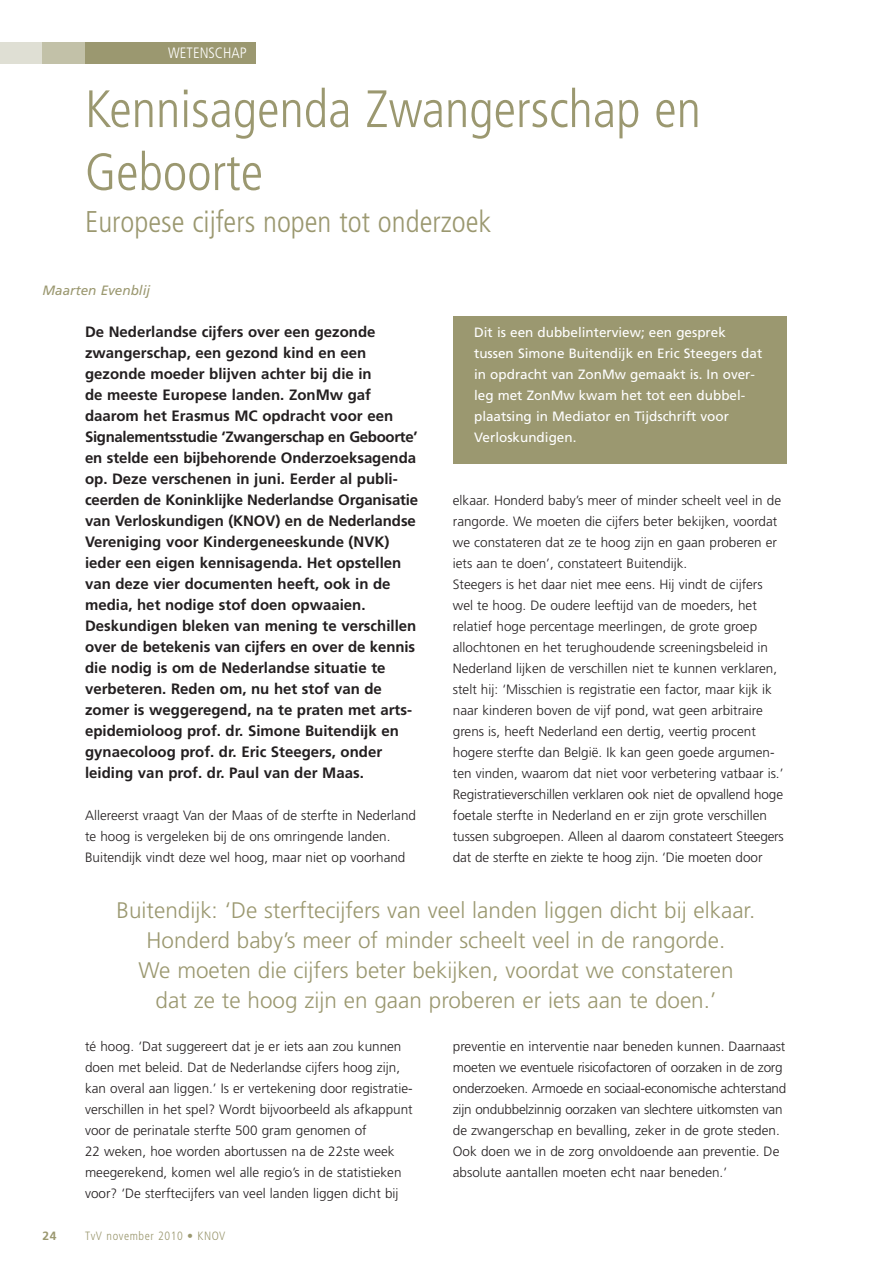
<style>
.page{position:relative;width:893px;height:1263px;background:#fff}
.page>*{position:absolute;margin:0;border:0;box-sizing:border-box;transform-origin:0 0}
.t1{font:300 condensed 52.5px/63px "Frutiger";color:#9b9870}
.t2{font:300 condensed 30px "Frutiger";color:#9b9870}
.t3{font:300 22.5px/30px "Frutiger";color:#9b9870;text-align:center}
.t4{font:700 15px/21px "Frutiger";color:#231f20}
.t5{font:300 condensed 15px "Frutiger";color:#fff}
.t6{font:300 13.5px/21px "Frutiger";color:#231f20}
.t7{font:13.5px/21px "Frutiger";color:#fff}
.t8{font:italic 13.5px "Frutiger";color:#9b9870}
.t9{font:300 condensed 12px "Frutiger";letter-spacing:.05em;color:#9b9870}
.t10{font:700 12px "Frutiger";color:#9b9870}
</style>
<div class="page">
<div style="left:0;top:43px;width:255px;height:21px;background:#9b9870"></div>
<div style="left:0;top:43px;width:43px;height:21px;background:#dfdfd4"></div>
<div style="left:43px;top:43px;width:42px;height:21px;background:#c2c1a8"></div>
<div style="left:453px;top:316px;width:334px;height:147px;background:#9b9870"></div>
<p class="t5" style="left:168px;top:47px;width:80px">WETENSCHAP</p>
<h1 class="t1" style="left:85px;top:82px;width:617px">Kennisagenda Zwangerschap en<br>Geboorte</h1>
<h2 class="t2" style="left:85px;top:210px;width:408px">Europese cijfers nopen tot onderzoek</h2>
<p class="t8" style="left:43px;top:285px;width:109px">Maarten Evenblij</p>
<p class="t4" style="left:85px;top:322px;width:335px">De Nederlandse cijfers over een gezonde zwangerschap, een gezond kind en een gezonde moeder blijven achter bij die in<br>de meeste Europese landen. ZonMw gaf daarom het Erasmus MC opdracht voor een Signalements studie ‘Zwangerschap en Geboorte’ en stelde een bijbehorende Onderzoeksagenda op. Deze verschenen in juni. Eerder al publi&shy;ceerden de Koninklijke Nederlandse Organisatie van Verloskundigen (KNOV) en de Nederlandse Vereniging voor Kindergeneeskunde (NVK) ieder een eigen kennisagenda. Het opstellen van deze vier documenten heeft, ook in de media, het nodige stof doen opwaaien.<br>Deskundigen bleken van mening te verschillen over de betekenis van cijfers en over de kennis die nodig is om de Nederlandse situatie te verbeteren. Reden om, nu het stof van de zomer is weggeregend, na te praten met arts&shy;epidemioloog prof. dr. Simone Buitendijk en gynaecoloog prof. dr. Eric Steegers, onder leiding van prof. dr. Paul van der Maas.</p>
<p class="t6" style="left:85px;top:806px;width:332px">Allereerst vraagt Van der Maas of de sterfte in Nederland te hoog is vergeleken bij de ons omringende landen.<br>Buitendijk vindt deze wel hoog, maar niet op voorhand</p>
<p class="t7" style="left:474px;top:323px;width:290px">Dit is een dubbelinterview; een gesprek tussen Simone Buitendijk en Eric Steegers dat in opdracht van ZonMw gemaakt is. In over&shy;leg met ZonMw kwam het tot een dubbel&shy;plaatsing in Mediator en Tijdschrift voor Verloskundigen.</p>
<p class="t6" style="left:453px;top:491px;width:332px">elkaar. Honderd baby’s meer of minder scheelt veel in de rangorde. We moeten die cijfers beter bekijken, voordat we constateren dat ze te hoog zijn en gaan proberen er iets aan te doen’, constateert Buitendijk.<br>Steegers is het daar niet mee eens. Hij vindt de cijfers wel te hoog. De oudere leeftijd van de moeders, het relatief hoge percentage meerlingen, de grote groep allochtonen en het terughoudende screeningsbeleid in Nederland lijken de verschillen niet te kunnen verklaren, stelt hij: ‘Misschien is registratie een factor, maar kijk ik naar kinderen boven de vijf pond, wat geen arbitraire grens is, heeft Nederland een dertig, veertig procent hogere sterfte dan België. Ik kan geen goede argumen&shy;ten vinden, waarom dat niet voor verbetering vatbaar is.’ Registratieverschillen verklaren ook niet de opvallend hoge foetale sterfte in Nederland en er zijn grote verschillen tussen subgroepen. Alleen al daarom constateert Steegers dat de sterfte en ziekte te hoog zijn. ‘Die moeten door</p>
<p class="t3" style="left:117px;top:897px;width:640px">Buitendijk: ‘De sterftecijfers van veel landen liggen dicht bij elkaar.<br>Honderd baby’s meer of minder scheelt veel in de rangorde.<br>We moeten die cijfers beter bekijken, voordat we constateren<br>dat ze te hoog zijn en gaan proberen er iets aan te doen.’</p>
<p class="t6" style="left:85px;top:1037px;width:329px">té hoog. ‘Dat suggereert dat je er iets aan zou kunnen doen met beleid. Dat de Nederlandse cijfers hoog zijn, kan overal aan liggen.’ Is er vertekening door registratie&shy;verschillen in het spel? Wordt bijvoorbeeld als afkappunt voor de perinatale sterfte 500 gram genomen of<br>22 weken, hoe worden abortussen na de 22ste week meegerekend, komen wel alle regio’s in de statistieken voor? ‘De sterftecijfers van veel landen liggen dicht bij</p>
<p class="t10" style="left:43px;top:1231px;width:16px">24</p>
<p class="t9" style="left:85px;top:1231px;width:142px">TvV november 2010 • KNOV</p>
<p class="t6" style="left:453px;top:1037px;width:335px">preventie en interventie naar beneden kunnen. Daarnaast moeten we eventuele risicofactoren of oorzaken in de zorg onderzoeken. Armoede en sociaal-economische achterstand zijn ondubbelzinnig oorzaken van slechtere uitkomsten van de zwangerschap en bevalling, zeker in de grote steden.<br>Ook doen we in de zorg onvoldoende aan preventie. De absolute aantallen moeten echt naar beneden.’</p>
</div>
